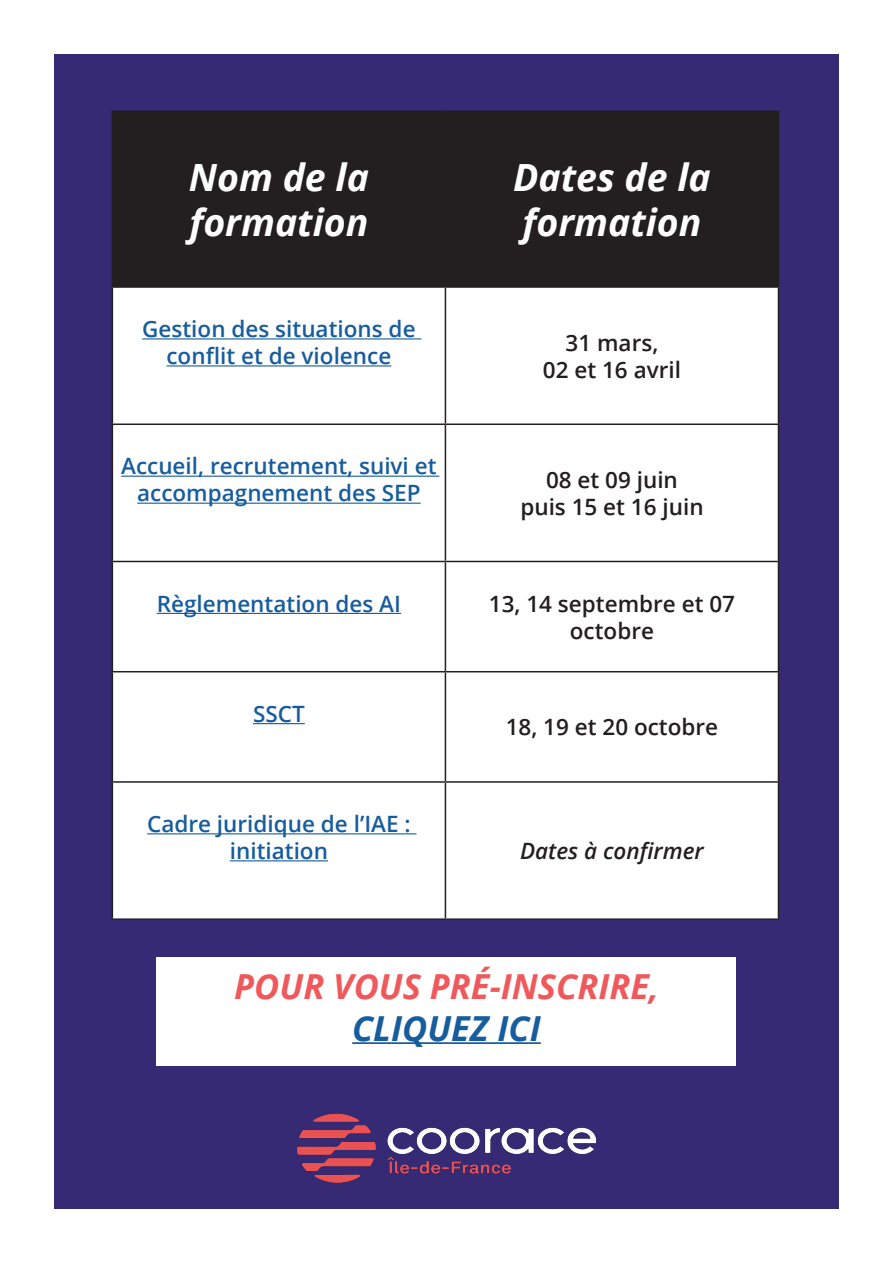
<style>
.page{position:relative;width:893px;height:1263px;background:#fff}
.page>*{position:absolute;margin:0;border:0;box-sizing:border-box;transform-origin:0 0}
.t1{font:italic 700 37.5px "Open Sans";color:#fff}
.t2{font:italic 700 34.5px "Open Sans";color:#f0595b}
.t3{font:italic 700 34.5px "Open Sans";color:#175d9e}
.t4{font:600 22.5px/27px "Open Sans";color:#175d9e;text-align:center}
.t5{font:600 22.5px "Open Sans";color:#231f20}
.t6{font:italic 600 22.5px "Open Sans";color:#231f20}
</style>
<div class="page">
<div style="left:54px;top:54px;width:785px;height:1155px;background:#352a73"></div>
<img style="left:297px;top:1113px;width:299px;height:70px">
<div style="left:113px;top:112px;width:665px;height:174px;background:#231f20"></div>
<div style="left:113px;top:288px;width:665px;height:630px;background:#fff"></div>
<hr style="left:112px;top:111px;width:333px;height:1px;background:#231f20">
<hr style="left:112px;top:112px;width:1px;height:174px;background:#231f20">
<hr style="left:445px;top:111px;width:334px;height:1px;background:#231f20">
<hr style="left:445px;top:112px;width:1px;height:174px;background:#231f20">
<hr style="left:778px;top:112px;width:1px;height:174px;background:#231f20">
<hr style="left:112px;top:286px;width:333px;height:2px;background:#231f20">
<hr style="left:112px;top:288px;width:1px;height:135px;background:#231f20">
<hr style="left:445px;top:286px;width:334px;height:2px;background:#231f20">
<hr style="left:445px;top:288px;width:1px;height:135px;background:#231f20">
<hr style="left:778px;top:288px;width:1px;height:135px;background:#231f20">
<hr style="left:112px;top:423px;width:333px;height:2px;background:#231f20">
<hr style="left:112px;top:425px;width:1px;height:136px;background:#231f20">
<hr style="left:445px;top:423px;width:334px;height:2px;background:#231f20">
<hr style="left:445px;top:425px;width:1px;height:136px;background:#231f20">
<hr style="left:778px;top:425px;width:1px;height:136px;background:#231f20">
<hr style="left:112px;top:561px;width:333px;height:1px;background:#231f20">
<hr style="left:112px;top:562px;width:1px;height:109px;background:#231f20">
<hr style="left:445px;top:561px;width:334px;height:1px;background:#231f20">
<hr style="left:445px;top:562px;width:1px;height:109px;background:#231f20">
<hr style="left:778px;top:562px;width:1px;height:109px;background:#231f20">
<hr style="left:112px;top:671px;width:333px;height:1px;background:#231f20">
<hr style="left:112px;top:672px;width:1px;height:109px;background:#231f20">
<hr style="left:445px;top:671px;width:334px;height:1px;background:#231f20">
<hr style="left:445px;top:672px;width:1px;height:109px;background:#231f20">
<hr style="left:778px;top:672px;width:1px;height:109px;background:#231f20">
<hr style="left:112px;top:781px;width:333px;height:2px;background:#231f20">
<hr style="left:112px;top:783px;width:1px;height:135px;background:#231f20">
<hr style="left:445px;top:781px;width:334px;height:2px;background:#231f20">
<hr style="left:445px;top:783px;width:1px;height:135px;background:#231f20">
<hr style="left:778px;top:783px;width:1px;height:135px;background:#231f20">
<hr style="left:112px;top:918px;width:333px;height:2px;background:#231f20">
<hr style="left:445px;top:918px;width:334px;height:2px;background:#231f20">
<hr style="left:142px;top:338px;width:279px;height:1px;background:#175d9e">
<hr style="left:167px;top:365px;width:224px;height:1px;background:#175d9e">
<hr style="left:121px;top:476px;width:318px;height:1px;background:#175d9e">
<hr style="left:137px;top:503px;width:284px;height:1px;background:#175d9e">
<hr style="left:157px;top:613px;width:244px;height:1px;background:#175d9e">
<hr style="left:253px;top:723px;width:52px;height:1px;background:#175d9e">
<hr style="left:147px;top:833px;width:269px;height:1px;background:#175d9e">
<hr style="left:230px;top:860px;width:98px;height:1px;background:#175d9e">
<div style="left:157px;top:957px;width:579px;height:108px;background:#fff"></div>
<hr style="left:352px;top:1042px;width:189px;height:2px;background:#175d9e">
<p class="t1" style="left:189px;top:151px;width:182px">Nom de la</p>
<p class="t1" style="left:189px;top:196px;width:181px">formation</p>
<p class="t4" style="left:142px;top:315px;width:275px">Gestion des situations de conflit et de violence</p>
<p class="t4" style="left:121px;top:452px;width:317px">Accueil, recrutement, suivi et accompagnement des SEP</p>
<p class="t1" style="left:513px;top:151px;width:199px">Dates de la</p>
<p class="t1" style="left:522px;top:196px;width:181px">formation</p>
<p class="t5" style="left:566px;top:327px;width:94px">31 mars,</p>
<p class="t5" style="left:543px;top:354px;width:140px">02 et 16 avril</p>
<p class="t5" style="left:546px;top:464px;width:133px">08 et 09 juin</p>
<p class="t5" style="left:520px;top:491px;width:185px">puis 15 et 16 juin</p>
<p class="t4" style="left:157px;top:590px;width:246px">Règlementation des AI</p>
<p class="t5" style="left:489px;top:588px;width:248px">13, 14 septembre et 07</p>
<p class="t5" style="left:570px;top:615px;width:86px">octobre</p>
<p class="t4" style="left:253px;top:700px;width:53px">SSCT</p>
<p class="t5" style="left:506px;top:712px;width:214px">18, 19 et 20 octobre</p>
<p class="t4" style="left:147px;top:810px;width:265px">Cadre juridique de l’IAE :</p>
<p class="t4" style="left:230px;top:837px;width:100px">initiation</p>
<p class="t6" style="left:520px;top:835px;width:185px">Dates à confirmer</p>
<p class="t2" style="left:234px;top:962px;width:426px">POUR VOUS PRÉ-INSCRIRE,</p>
<p class="t3" style="left:352px;top:1004px;width:190px">CLIQUEZ ICI</p>
</div>
